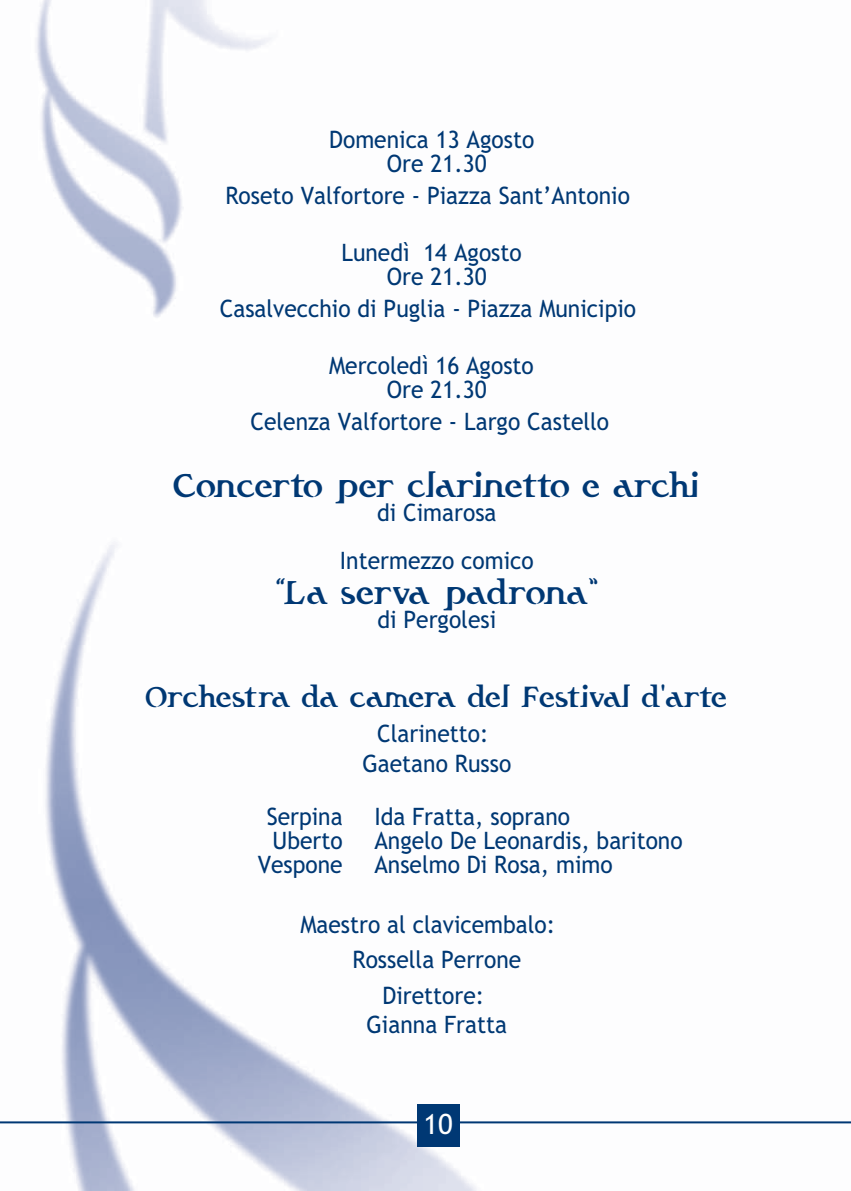
<style>
.page{position:relative;width:851px;height:1191px;background:#fff}
.page>*{position:absolute;margin:0;border:0;box-sizing:border-box;transform-origin:0 0}
.t1{font:700 32px "Fandango";letter-spacing:-.03em;color:#003874}
.t2{font:700 28px "Fandango";letter-spacing:-.03em;color:#003874}
.t3{font:28px "Trebuchet MS";color:#fff}
.t4{font:24px/24px "Trebuchet MS";color:#003874;text-align:center;scale:.95 1}
</style>
<div class="page">
<img style="left:0;top:0;width:850px;height:1191px">
<div style="left:416px;top:1104px;width:43px;height:43px;background:#003874"></div>
<hr style="left:0;top:1121px;width:850px;height:2px;background:#003874">
<p class="t4" style="left:329px;top:129px;width:217px">Domenica 13 Agosto<br>Ore 21.30</p>
<p class="t4" style="left:225px;top:186px;width:427px">Roseto Valfortore - Piazza Sant’Antonio</p>
<p class="t4" style="left:341px;top:242px;width:191px">Lunedì 14 Agosto<br>Ore 21.30</p>
<p class="t4" style="left:220px;top:299px;width:440px">Casalvecchio di Puglia - Piazza Municipio</p>
<p class="t4" style="left:329px;top:355px;width:217px">Mercoledì 16 Agosto<br>Ore 21.30</p>
<p class="t4" style="left:250px;top:412px;width:379px">Celenza Valfortore - Largo Castello</p>
<h1 class="t1" style="left:174px;top:471px;width:528px">Concerto per clarinetto e archi</h1>
<p class="t4" style="left:340px;top:491px;width:205px;line-height:48px">di Cimarosa<br>Intermezzo comico</p>
<h1 class="t1" style="left:276px;top:577px;width:322px">“La serva padrona”</h1>
<p class="t4" style="left:377px;top:610px;width:126px">di Pergolesi</p>
<p class="t2" style="left:146px;top:683px;width:584px">Orchestra da camera del Festival d'arte</p>
<p class="t4" style="left:362px;top:721px;width:158px;line-height:29.6px">Clarinetto:<br>Gaetano Russo</p>
<p class="t4" style="left:267px;top:807px;width:81px">Serpina</p>
<p class="t4" style="left:374px;top:807px;width:207px">Ida Fratta, soprano</p>
<p class="t4" style="left:272px;top:831px;width:75px">Uberto</p>
<p class="t4" style="left:374px;top:831px;width:326px">Angelo De Leonardis, baritono</p>
<p class="t4" style="left:258px;top:855px;width:91px">Vespone</p>
<p class="t4" style="left:374px;top:855px;width:252px">Anselmo Di Rosa, mimo</p>
<p class="t4" style="left:300px;top:914px;width:270px">Maestro al clavicembalo:</p>
<p class="t4" style="left:352px;top:949px;width:179px">Rossella Perrone</p>
<p class="t4" style="left:382px;top:985px;width:109px">Direttore:</p>
<p class="t4" style="left:366px;top:1014px;width:149px">Gianna Fratta</p>
<p class="t3" style="left:423px;top:1113px;width:31px">10</p>
</div>
